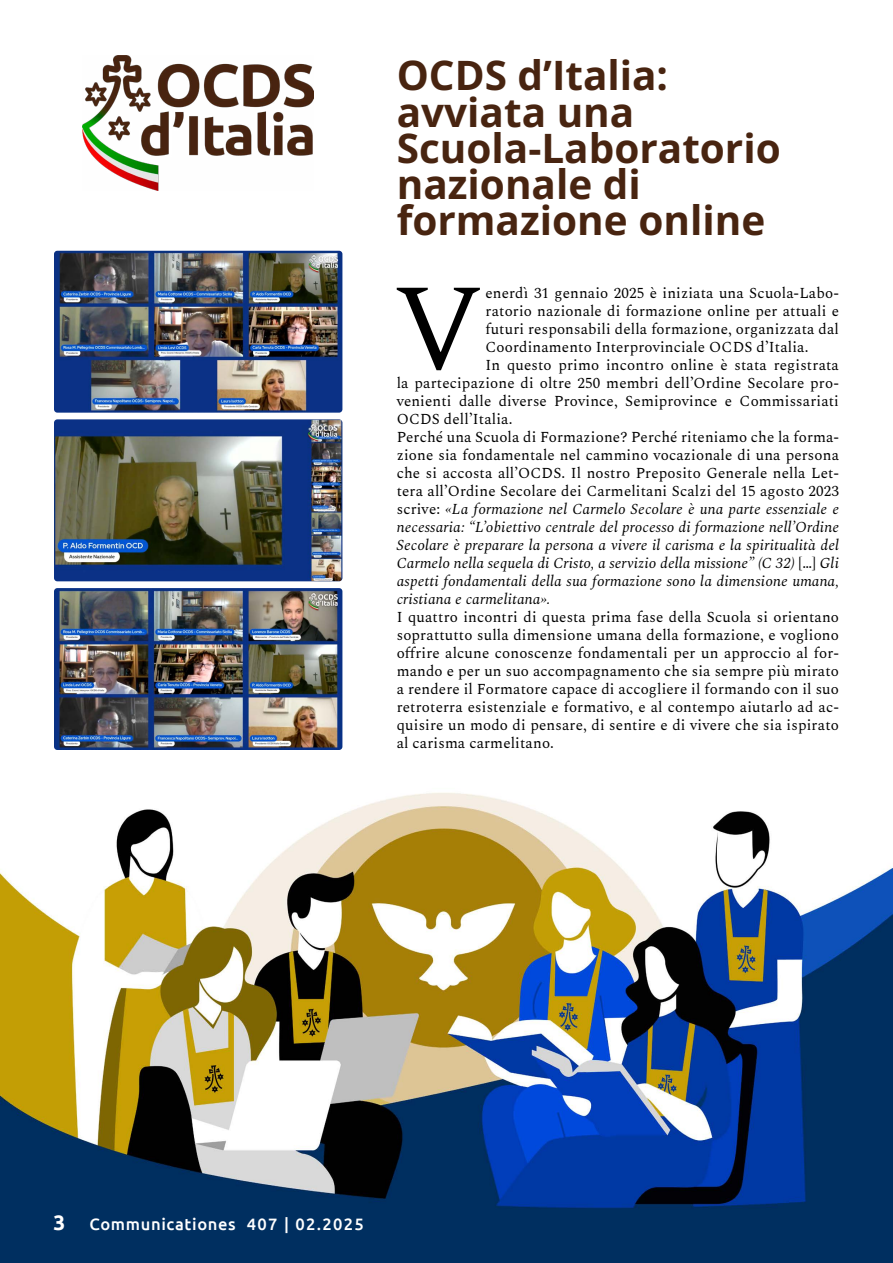
<style>
.page{position:relative;width:893px;height:1263px;background:#fff}
.page>*{position:absolute;margin:0;border:0;box-sizing:border-box;transform-origin:0 0}
.t1{font:124.05px "Spectral";color:#000}
.t2{font:40.5px/36px "Open Sans";color:#482410}
.t3{font:500 16.5px "Ubuntu";letter-spacing:.04em;color:#fff}
.t4{font:15px/18px "Spectral";letter-spacing:.01em;color:#000;text-align:justify}
.t5{font:italic 15px "Spectral";letter-spacing:.01em;color:#000}
.s1{font-style:normal}
.s2{font-weight:700;font-size:21px}
</style>
<div class="page">
<img style="left:0;top:793px;width:893px;height:470px">
<img style="left:54px;top:588px;width:288px;height:162px">
<img style="left:54px;top:419px;width:288px;height:162px">
<img style="left:54px;top:251px;width:288px;height:162px">
<img style="left:83px;top:55px;width:231px;height:136px">
<h2 class="t2" style="left:397px;top:57px;width:386px">OCDS d’Italia: avviata una<br>Scuola-Laboratorio nazionale di formazione online</h2>
<h1 class="t1" style="left:392px;top:238px;width:93px">V</h1>
<p class="t4" style="left:485px;top:283px;width:355px">enerdì 31 gennaio 2025 è iniziata una Scuola-Labo-</p>
<p class="t4" style="left:485px;top:301px;width:355px">ratorio nazionale di formazione online per attuali e</p>
<p class="t4" style="left:485px;top:319px;width:355px">futuri responsabili della formazione, organizzata dal</p>
<p class="t4" style="left:485px;top:337px;width:324px">Coordinamento Interprovinciale OCDS d’Italia.</p>
<p class="t4" style="left:485px;top:355px;width:355px">In questo primo incontro online è stata registrata</p>
<p class="t4" style="left:397px;top:373px;width:444px">la partecipazione di oltre 250 membri dell’Ordine Secolare pro-</p>
<p class="t4" style="left:397px;top:391px;width:444px">venienti dalle diverse Province, Semiprovince e Commissariati</p>
<p class="t4" style="left:397px;top:409px;width:117px">OCDS dell’Italia.</p>
<p class="t4" style="left:397px;top:427px;width:444px">Perché una Scuola di Formazione? Perché riteniamo che la forma-</p>
<p class="t4" style="left:397px;top:445px;width:444px">zione sia fondamentale nel cammino vocazionale di una persona</p>
<p class="t4" style="left:397px;top:463px;width:444px">che si accosta all’OCDS. Il nostro Preposito Generale nella Let-</p>
<p class="t4" style="left:397px;top:481px;width:444px">tera all’Ordine Secolare dei Carmelitani Scalzi del 15 agosto 2023</p>
<p class="t5" style="left:397px;top:498px;width:444px"><span class="s1">scrive:</span> «La formazione nel Carmelo Secolare è una parte essenziale e</p>
<p class="t5" style="left:397px;top:516px;width:444px">necessaria: “L’obiettivo centrale del processo di formazione nell’Ordine</p>
<p class="t5" style="left:397px;top:534px;width:444px">Secolare è preparare la persona a vivere il carisma e la spiritualità del</p>
<p class="t5" style="left:397px;top:552px;width:444px">Carmelo nella sequela di Cristo, a servizio della missione” (C 32) <span class="s1">[…]</span> Gli</p>
<p class="t5" style="left:397px;top:570px;width:444px">aspetti fondamentali della sua formazione sono la dimensione umana,</p>
<p class="t5" style="left:397px;top:588px;width:155px">cristiana e carmelitana».</p>
<p class="t4" style="left:397px;top:607px;width:444px">I quattro incontri di questa prima fase della Scuola si orientano soprattutto sulla dimensione umana della formazione, e vogliono offrire alcune conoscenze fondamentali per un approccio al for&shy;mando e per un suo accompagnamento che sia sempre più mirato a rendere il Formatore capace di accogliere il formando con il suo retroterra esistenziale e formativo, e al contempo aiutarlo ad ac&shy;quisire un modo di pensare, di sentire e di vivere che sia ispirato al carisma carmelitano.</p>
<p class="t3" style="left:54px;top:1213px;width:312px"><span class="s2">3</span> Communicationes 407 | 02.2025</p>
</div>
